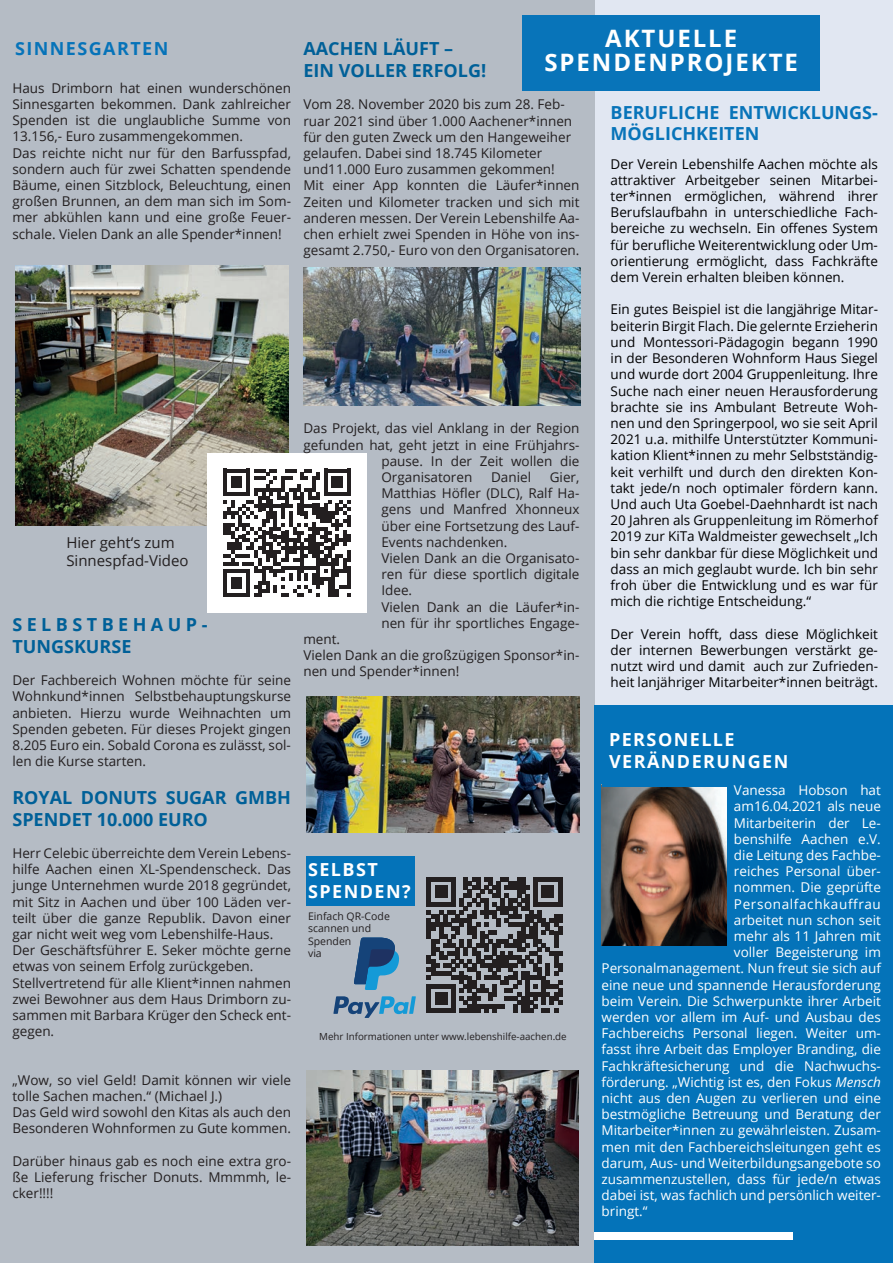
<style>
.page{position:relative;width:893px;height:1263px;background:#e1e7f2}
.page>*{position:absolute;margin:0;border:0;box-sizing:border-box;transform-origin:0 0}
.t1{font:700 24px/24px "Open Sans";letter-spacing:.08em;color:#fff;text-align:center}
.t2{font:700 18px/21.6px "Open Sans";color:#006098}
.t3{font:700 18px/22.5px "Open Sans";letter-spacing:.08em;color:#fff}
.t4{font:700 18px/21.6px "Open Sans";color:#0874b9}
.t5{font:700 18px/21.6px "Open Sans";letter-spacing:.245em;color:#006098}
.t6{font:700 18px "Open Sans";letter-spacing:.08em;color:#0673b9}
.t7{font:15px/18px "Open Sans";color:#231f20}
.t8{font:13.5px/16.2px "Open Sans";color:#231f20}
.t9{font:13.5px/16.2px "Open Sans";color:#000001;text-align:justify}
.t10{font:13.5px "Open Sans";color:#fff}
.t11{font:13.5px "Open Sans";letter-spacing:.045em;color:#fff}
.t12{font:10.5px/12.6px "Open Sans";color:#231f20}
.t13{font:9.75px "Open Sans";color:#231f20}
.s1{font-style:italic}
</style>
<div class="page">
<div style="left:0;top:0;width:594px;height:1263px;background:#b5bcc5"></div>
<div style="left:522px;top:15px;width:298px;height:75px;background:#0874b9"></div>
<img style="left:15px;top:266px;width:273px;height:259px">
<div style="left:207px;top:453px;width:159px;height:159px;background:#fff"></div>
<svg style="left:223px;top:469px;width:128px;height:128px"></svg>
<img style="left:307px;top:1070px;width:272px;height:176px">
<img style="left:304px;top:268px;width:276px;height:138px">
<img style="left:306px;top:696px;width:273px;height:137px">
<svg style="left:427px;top:877px;width:135px;height:136px"></svg>
<div style="left:594px;top:705px;width:299px;height:558px;background:#0473b9"></div>
<img style="left:602px;top:787px;width:124px;height:158px">
<div style="left:594px;top:1232px;width:198px;height:7px;background:#fff"></div>
<svg style="left:333px;top:996px;width:83px;height:22px"></svg>
<svg style="left:354px;top:938px;width:45px;height:52px"></svg>
<div style="left:306px;top:857px;width:108px;height:49px;background:#0473b9"></div>
<h2 class="t6" style="left:15px;top:36px;width:155px">SINNESGARTEN</h2>
<p class="t8" style="left:12px;top:79px;width:280px">Haus Drimborn hat einen wunderschönen Sinnesgarten bekommen. Dank zahlreicher Spenden ist die unglaubliche Summe von 13.156,- Euro zusammengekommen.<br>Das reichte nicht nur für den Barfusspfad, sondern auch für zwei Schatten spendende Bäume, einen Sitzblock, Beleuchtung, einen großen Brunnen, an dem man sich im Som&shy;mer abkühlen kann und eine große Feuer&shy;schale. Vielen Dank an alle Spender*innen!</p>
<p class="t7" style="left:66px;top:533px;width:124px">Hier geht‘s zum<br>Sinnespfad-Video</p>
<h2 class="t5" style="left:12px;top:613px;width:197px">SELBSTBEHAUP-<br>TUNGSKURSE</h2>
<p class="t8" style="left:12px;top:672px;width:280px;text-align:justify">Der Fachbereich Wohnen möchte für seine Wohnkund*innen Selbstbehauptungskurse anbieten. Hierzu wurde Weihnachten um Spenden gebeten. Für dieses Projekt gingen 8.205 Euro ein. Sobald Corona es zulässt, sol&shy;len die Kurse starten.</p>
<h2 class="t2" style="left:12px;top:786px;width:280px">ROYAL DONUTS SUGAR GMBH<br>SPENDET 10.000 EURO</h2>
<p class="t8" style="left:12px;top:844px;width:280px">Herr Celebic überreichte dem Verein Lebens&shy;hilfe Aachen einen XL-Spendenscheck. Das junge Unternehmen wurde 2018 gegründet, mit Sitz in Aachen und über 100 Läden ver&shy;teilt über die ganze Republik. Davon einer gar nicht weit weg vom Lebenshilfe-Haus.<br>Der Geschäftsführer E. Seker möchte gerne etwas von seinem Erfolg zurückgeben.<br>Stellvertretend für alle Klient*innen nahmen zwei Bewohner aus dem Haus Drimborn zu&shy;sammen mit Barbara Krüger den Scheck ent&shy;gegen.</p>
<p class="t8" style="left:12px;top:1071px;width:280px">„Wow, so viel Geld! Damit können wir viele tolle Sachen machen.“ (Michael J.)<br>Das Geld wird sowohl den Kitas als auch den Besonderen Wohnformen zu Gute kommen.</p>
<p class="t8" style="left:12px;top:1152px;width:280px;text-align:justify">Darüber hinaus gab es noch eine extra gro&shy;ße Lieferung frischer Donuts. Mmmmh, le&shy;cker!!!!</p>
<h1 class="t1" style="left:544px;top:26px;width:255px">AKTUELLE<br>SPENDENPROJEKTE</h1>
<h2 class="t2" style="left:303px;top:38px;width:184px">AACHEN LÄUFT –<br>EIN VOLLER ERFOLG!</h2>
<p class="t8" style="left:303px;top:96px;width:278px">Vom 28. November 2020 bis zum 28. Feb&shy;ruar 2021 sind über 1.000 Aachener*innen für den guten Zweck um den Hangeweiher gelaufen. Dabei sind 18.745 Kilometer und11.000 Euro zusammen gekommen!<br>Mit einer App konnten die Läufer*innen Zeiten und Kilometer tracken und sich mit anderen messen. Der Verein Lebenshilfe Aa&shy;chen erhielt zwei Spenden in Höhe von ins&shy;gesamt 2.750,- Euro von den Organisatoren.</p>
<h2 class="t4" style="left:611px;top:101px;width:269px">BERUFLICHE ENTWICKLUNGS-<br>MÖGLICHKEITEN</h2>
<p class="t9" style="left:611px;top:155px;width:269px">Der Verein Lebenshilfe Aachen möchte als attraktiver Arbeitgeber seinen Mitarbei&shy;ter*innen ermöglichen, während ihrer Berufslaufbahn in unterschiedliche Fach&shy;bereiche zu wechseln. Ein offenes System für berufliche Weiterentwicklung oder Um&shy;orientierung ermöglicht, dass Fachkräfte dem Verein erhalten bleiben können.</p>
<p class="t9" style="left:611px;top:301px;width:269px">Ein gutes Beispiel ist die langjährige Mitar&shy;beiterin Birgit Flach. Die gelernte Erzieherin und Montessori-Pädagogin begann 1990 in der Besonderen Wohnform Haus Siegel und wurde dort 2004 Gruppenleitung. Ihre Suche nach einer neuen Herausforderung brachte sie ins Ambulant Betreute Woh&shy;nen und den Springerpool, wo sie seit April 2021 u.a. mithilfe Unterstützter Kommuni&shy;kation Klient*innen zu mehr Selbstständig&shy;keit verhilft und durch den direkten Kon&shy;takt jede/n noch optimaler fördern kann.<br>Und auch Uta Goebel-Daehnhardt ist nach 20 Jahren als Gruppenleitung im Römerhof 2019 zur KiTa Waldmeister gewechselt „Ich bin sehr dankbar für diese Möglichkeit und dass an mich geglaubt wurde. Ich bin sehr froh über die Entwicklung und es war für mich die richtige Entscheidung.“</p>
<p class="t9" style="left:611px;top:625px;width:269px">Der Verein hofft, dass diese Möglichkeit der internen Bewerbungen verstärkt ge&shy;nutzt wird und damit auch zur Zufrieden&shy;heit lanjähriger Mitarbeiter*innen beiträgt.</p>
<p class="t8" style="left:303px;top:420px;width:277px">Das Projekt, das viel Anklang in der Region</p>
<p class="t8" style="left:303px;top:436px;width:278px">gefunden hat, geht jetzt in eine Frühjahrs-</p>
<p class="t8" style="left:381px;top:452px;width:200px">pause. In der Zeit wollen die</p>
<p class="t8" style="left:381px;top:469px;width:92px">Organisatoren</p>
<p class="t8" style="left:491px;top:469px;width:42px">Daniel</p>
<p class="t8" style="left:381px;top:469px;width:200px;text-indent:168px">Gier,<br>Matthias Höfler (DLC), Ralf Ha&shy;gens und Manfred Xhonneux über eine Fortsetzung des Lauf-<br>Events nachdenken.<br>Vielen Dank an die Organisato&shy;ren für diese sportlich digitale<br>Idee.<br>Vielen Dank an die Läufer*in&shy;nen für ihr sportliches Engage-</p>
<p class="t8" style="left:303px;top:631px;width:278px">ment.<br>Vielen Dank an die großzügigen Sponsor*in&shy;nen und Spender*innen!</p>
<h2 class="t3" style="left:308px;top:859px;width:104px;line-height:21.6px">SELBST<br>SPENDEN?</h2>
<p class="t12" style="left:308px;top:909px;width:83px">Einfach QR-Code scannen und<br>Spenden<br>via</p>
<p class="t13" style="left:319px;top:1030px;width:249px">Mehr Informationen unter www.lebenshilfe-aachen.de</p>
<h2 class="t3" style="left:609px;top:728px;width:181px">PERSONELLE<br>VERÄNDERUNGEN</h2>
<p class="t10" style="left:734px;top:781px;width:148px">Vanessa Hobson hat</p>
<p class="t10" style="left:734px;top:797px;width:148px">am16.04.2021 als neue</p>
<p class="t10" style="left:734px;top:813px;width:148px">Mitarbeiterin der Le-</p>
<p class="t10" style="left:734px;top:829px;width:148px">benshilfe Aachen e.V.</p>
<p class="t10" style="left:734px;top:846px;width:148px">die Leitung des Fachbe-</p>
<p class="t10" style="left:734px;top:862px;width:148px">reiches Personal über-</p>
<p class="t10" style="left:734px;top:878px;width:148px">nommen. Die geprüfte</p>
<p class="t11" style="left:734px;top:894px;width:148px">Personalfachkauffrau</p>
<p class="t10" style="left:734px;top:910px;width:148px">arbeitet nun schon seit</p>
<p class="t10" style="left:734px;top:927px;width:148px">mehr als 11 Jahren mit</p>
<p class="t10" style="left:734px;top:943px;width:148px">voller Begeisterung im</p>
<p class="t10" style="left:602px;top:959px;width:281px">Personalmanagement. Nun freut sie sich auf</p>
<p class="t10" style="left:602px;top:975px;width:281px">eine neue und spannende Herausforderung</p>
<p class="t10" style="left:602px;top:991px;width:281px">beim Verein. Die Schwerpunkte ihrer Arbeit</p>
<p class="t10" style="left:602px;top:1008px;width:281px">werden vor allem im Auf- und Ausbau des</p>
<p class="t10" style="left:602px;top:1024px;width:281px">Fachbereichs Personal liegen. Weiter um-</p>
<p class="t10" style="left:602px;top:1040px;width:281px">fasst ihre Arbeit das Employer Branding, die</p>
<p class="t10" style="left:602px;top:1056px;width:281px">Fachkräftesicherung und die Nachwuchs-</p>
<p class="t10" style="left:602px;top:1072px;width:281px">förderung. „Wichtig ist es, den Fokus <span class="s1">Mensch</span></p>
<p class="t10" style="left:602px;top:1089px;width:281px">nicht aus den Augen zu verlieren und eine</p>
<p class="t10" style="left:602px;top:1105px;width:281px">bestmögliche Betreuung und Beratung der</p>
<p class="t10" style="left:602px;top:1121px;width:281px">Mitarbeiter*innen zu gewährleisten. Zusam-</p>
<p class="t10" style="left:602px;top:1137px;width:281px">men mit den Fachbereichsleitungen geht es</p>
<p class="t10" style="left:602px;top:1153px;width:281px">darum, Aus- und Weiterbildungsangebote so</p>
<p class="t10" style="left:602px;top:1170px;width:281px">zusammenzustellen, dass für jede/n etwas</p>
<p class="t10" style="left:602px;top:1186px;width:281px">dabei ist, was fachlich und persönlich weiter-</p>
<p class="t10" style="left:602px;top:1202px;width:47px">bringt.“</p>
</div>
